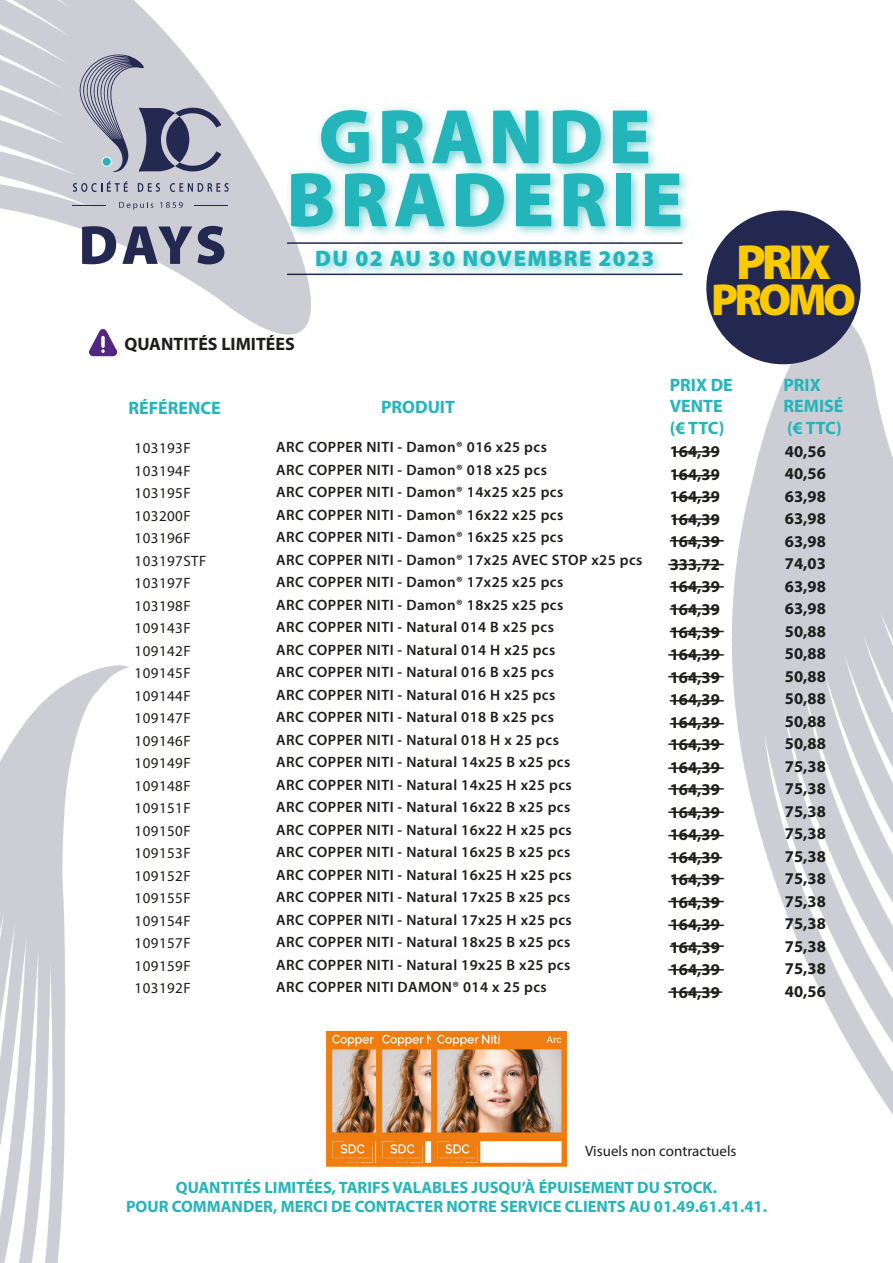
<style>
.page{position:relative;width:893px;height:1263px;background:#fff}
.page>*{position:absolute;margin:0;border:0;box-sizing:border-box;transform-origin:0 0}
.t1{font:900 78px/63px "Myriad Pro";letter-spacing:.06em;color:#23b5b9;text-align:center}
.t2{font:900 55.5px "Myriad Pro";color:#232851}
.t3{font:900 49.5px "Myriad Pro";color:#fbca00}
.t4{font:900 45px "Myriad Pro";letter-spacing:-.08em;color:#fbca00}
.t5{font:900 22.5px "Myriad Pro";letter-spacing:.06em;color:#23b5b9}
.t6{font:700 18px/21.6px "Myriad Pro";color:#23b5b9}
.t7{font:700 18px "Myriad Pro";color:#1d1d1b}
.t8{font:700 16.5px/22.5px "Myriad Pro";color:#1d1d1b;text-align:justify}
.t9{font:700 16.5px/19.8px "Myriad Pro";color:#23b5b9;text-align:center}
.t10{font:600 15px/22.5px "Myriad Pro";letter-spacing:.03em;color:#1d1d1b}
.t11{font:15px/22.5px "Myriad Pro";letter-spacing:.03em;color:#1d1d1b}
.t12{font:15px "Myriad Pro";color:#1d1d1b}
</style>
<div class="page">
<img style="left:0;top:0;width:893px;height:1263px">
<svg style="left:73px;top:181px;width:55px;height:11px"></svg>
<svg style="left:138px;top:183px;width:22px;height:9px"></svg>
<svg style="left:170px;top:183px;width:59px;height:9px"></svg>
<svg style="left:119px;top:202px;width:34px;height:8px"></svg>
<svg style="left:160px;top:202px;width:23px;height:6px"></svg>
<hr style="left:194px;top:205px;width:34px;height:1px;background:#242951">
<hr style="left:72px;top:205px;width:34px;height:1px;background:#242951">
<svg style="left:79px;top:54px;width:142px;height:118px;background:#a7a9b7"></svg>
<svg style="left:696px;top:200px;width:175px;height:174px"></svg>
<img style="left:89px;top:329px;width:28px;height:27px">
<div style="left:285px;top:104px;width:407px;height:174px;background:#23b5b9;opacity:.6"></div>
<img style="left:301px;top:1027px;width:50px;height:143px">
<img style="left:351px;top:1027px;width:56px;height:143px">
<img style="left:407px;top:1027px;width:185px;height:143px">
<hr style="left:673px;top:451px;width:46px;height:2px;background:#1d1d1b">
<hr style="left:673px;top:475px;width:46px;height:1px;background:#1d1d1b">
<hr style="left:673px;top:497px;width:46px;height:1px;background:#1d1d1b">
<hr style="left:672px;top:518px;width:46px;height:2px;background:#1d1d1b">
<hr style="left:670px;top:540px;width:54px;height:1px;background:#1d1d1b">
<hr style="left:668px;top:564px;width:56px;height:1px;background:#1d1d1b">
<hr style="left:670px;top:586px;width:54px;height:2px;background:#1d1d1b">
<hr style="left:670px;top:608px;width:49px;height:2px;background:#1d1d1b">
<hr style="left:670px;top:631px;width:54px;height:1px;background:#1d1d1b">
<hr style="left:668px;top:654px;width:56px;height:2px;background:#1d1d1b">
<hr style="left:668px;top:676px;width:56px;height:1px;background:#1d1d1b">
<hr style="left:670px;top:700px;width:54px;height:1px;background:#1d1d1b">
<hr style="left:670px;top:723px;width:54px;height:1px;background:#1d1d1b">
<hr style="left:668px;top:743px;width:56px;height:2px;background:#1d1d1b">
<hr style="left:668px;top:767px;width:56px;height:2px;background:#1d1d1b">
<hr style="left:668px;top:788px;width:56px;height:1px;background:#1d1d1b">
<hr style="left:668px;top:811px;width:56px;height:2px;background:#1d1d1b">
<hr style="left:668px;top:835px;width:56px;height:1px;background:#1d1d1b">
<hr style="left:668px;top:857px;width:54px;height:1px;background:#1d1d1b">
<hr style="left:672px;top:878px;width:52px;height:1px;background:#1d1d1b">
<hr style="left:668px;top:901px;width:56px;height:1px;background:#1d1d1b">
<hr style="left:668px;top:924px;width:56px;height:2px;background:#1d1d1b">
<hr style="left:670px;top:945px;width:54px;height:2px;background:#1d1d1b">
<hr style="left:668px;top:969px;width:56px;height:1px;background:#1d1d1b">
<hr style="left:668px;top:991px;width:54px;height:2px;background:#1d1d1b">
<h2 class="t2" style="left:79px;top:208px;width:149px">DAYS</h2>
<h1 class="t1" style="left:286px;top:102px;width:398px">GRANDE<br>BRADERIE</h1>
<h3 class="t5" style="left:315px;top:243px;width:340px">DU 02 AU 30 NOVEMBRE 2023</h3>
<h3 class="t3" style="left:736px;top:229px;width:96px">PRIX</h3>
<h3 class="t4" style="left:711px;top:270px;width:146px">PROMO</h3>
<p class="t7" style="left:125px;top:332px;width:172px">QUANTITÉS LIMITÉES</p>
<p class="t6" style="left:128px;top:396px;width:94px">RÉFÉRENCE</p>
<p class="t6" style="left:381px;top:395px;width:75px">PRODUIT</p>
<p class="t11" style="left:135px;top:437px;width:73px">103193F<br>103194F<br>103195F<br>103200F<br>103196F<br>103197STF<br>103197F<br>103198F<br>109143F<br>109142F<br>109145F<br>109144F<br>109147F<br>109146F<br>109149F<br>109148F<br>109151F<br>109150F<br>109153F<br>109152F<br>109155F<br>109154F<br>109157F<br>109159F<br>103192F</p>
<p class="t10" style="left:276px;top:435px;width:368px">ARC COPPER NITI - Damon® 016 x25 pcs<br>ARC COPPER NITI - Damon® 018 x25 pcs<br>ARC COPPER NITI - Damon® 14x25 x25 pcs<br>ARC COPPER NITI - Damon® 16x22 x25 pcs<br>ARC COPPER NITI - Damon® 16x25 x25 pcs<br>ARC COPPER NITI - Damon® 17x25 AVEC STOP x25 pcs ARC COPPER NITI - Damon® 17x25 x25 pcs<br>ARC COPPER NITI - Damon® 18x25 x25 pcs<br>ARC COPPER NITI - Natural 014 B x25 pcs<br>ARC COPPER NITI - Natural 014 H x25 pcs<br>ARC COPPER NITI - Natural 016 B x25 pcs<br>ARC COPPER NITI - Natural 016 H x25 pcs<br>ARC COPPER NITI - Natural 018 B x25 pcs<br>ARC COPPER NITI - Natural 018 H x 25 pcs<br>ARC COPPER NITI - Natural 14x25 B x25 pcs<br>ARC COPPER NITI - Natural 14x25 H x25 pcs<br>ARC COPPER NITI - Natural 16x22 B x25 pcs<br>ARC COPPER NITI - Natural 16x22 H x25 pcs<br>ARC COPPER NITI - Natural 16x25 B x25 pcs<br>ARC COPPER NITI - Natural 16x25 H x25 pcs<br>ARC COPPER NITI - Natural 17x25 B x25 pcs<br>ARC COPPER NITI - Natural 17x25 H x25 pcs<br>ARC COPPER NITI - Natural 18x25 B x25 pcs<br>ARC COPPER NITI - Natural 19x25 B x25 pcs<br>ARC COPPER NITI DAMON® 014 x 25 pcs</p>
<p class="t6" style="left:670px;top:373px;width:65px">PRIX DE<br>VENTE (€ TTC)</p>
<p class="t8" style="left:670px;top:440px;width:52px">164,39<br>164,39<br>164,39<br>164,39<br>164,39<br>333,72<br>164,39<br>164,39<br>164,39<br>164,39<br>164,39<br>164,39<br>164,39<br>164,39<br>164,39<br>164,39<br>164,39<br>164,39<br>164,39<br>164,39<br>164,39<br>164,39<br>164,39<br>164,39<br>164,39</p>
<p class="t6" style="left:783px;top:373px;width:61px">PRIX<br>REMISÉ (€ TTC)</p>
<p class="t8" style="left:785px;top:439px;width:42px">40,56<br>40,56<br>63,98<br>63,98<br>63,98<br>74,03<br>63,98<br>63,98<br>50,88<br>50,88<br>50,88<br>50,88<br>50,88<br>50,88<br>75,38<br>75,38<br>75,38<br>75,38<br>75,38<br>75,38<br>75,38<br>75,38<br>75,38<br>75,38<br>40,56</p>
<p class="t12" style="left:585px;top:1142px;width:153px">Visuels non contractuels</p>
<p class="t9" style="left:126px;top:1177px;width:642px">QUANTITÉS LIMITÉES, TARIFS VALABLES JUSQU’À ÉPUISEMENT DU STOCK.<br>POUR COMMANDER, MERCI DE CONTACTER NOTRE SERVICE CLIENTS AU 01.49.61.41.41.</p>
</div>
